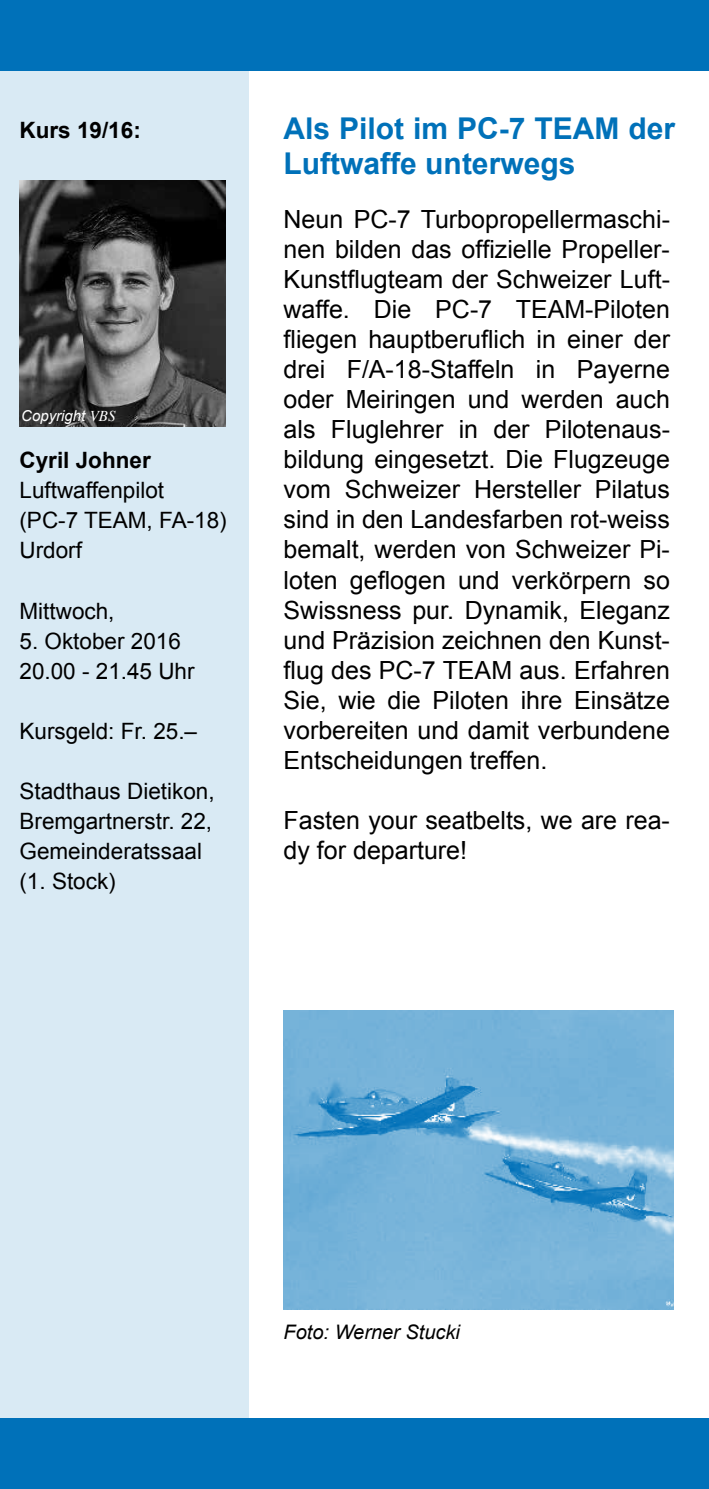
<style>
.page{position:relative;width:709px;height:1489px;background:#fff}
.page>*{position:absolute;margin:0;border:0;box-sizing:border-box;transform-origin:0 0}
.t1{font:700 30px/35px "Arial";color:#0071b9}
.t2{font:25px/30px "Arial";color:#000;text-align:justify}
.t3{font:22.5px/30px "Arial";color:#000}
.t4{font:700 22.5px "Arial";color:#000}
.t5{font:italic 20px "Arial";color:#000}
.t6{font:italic 15px "Arial";color:#fff}
.s1{font-family:"Times"}
</style>
<div class="page">
<div style="left:0;top:0;width:248px;height:1488px;background:#d9eaf4"></div>
<div style="left:0;top:0;width:709px;height:71px;background:#0071b9"></div>
<div style="left:0;top:1417px;width:709px;height:71px;background:#0071b9"></div>
<img style="left:19px;top:181px;width:206px;height:245px">
<img style="left:283px;top:1010px;width:390px;height:298px">
<p class="t4" style="left:19px;top:115px;width:123px">Kurs 19/16:</p>
<p class="t6" style="left:21px;top:406px;width:96px">Copyright <span class="s1">VBS</span></p>
<p class="t4" style="left:19px;top:445px;width:133px">Cyril Johner</p>
<p class="t3" style="left:19px;top:476px;width:209px">Luftwaffenpilot (PC-7 TEAM, FA-18)<br>Urdorf</p>
<p class="t3" style="left:19px;top:596px;width:97px">Mittwoch,</p>
<p class="t3" style="left:19px;top:626px;width:177px">5. Oktober 2016<br>20.00 - 21.45 Uhr</p>
<p class="t3" style="left:19px;top:716px;width:179px">Kursgeld: Fr. 25.–</p>
<p class="t3" style="left:19px;top:776px;width:197px">Stadthaus Dietikon,<br>Bremgartnerstr. 22,<br>Gemeinderatssaal (1. Stock)</p>
<p class="t1" style="left:283px;top:112px;width:393px">Als Pilot im PC-7 TEAM der<br>Luftwaffe unterwegs</p>
<p class="t2" style="left:283px;top:205px;width:388px">Neun PC-7 Turbopropellermaschi&shy;nen bilden das offizielle Propeller-Kunstflugteam der Schweizer Luft&shy;waffe. Die PC-7 TEAM-Piloten fliegen hauptberuflich in einer der drei F/A-18-Staffeln in Payerne oder Meiringen und werden auch als Fluglehrer in der Pilotenaus&shy;bildung eingesetzt. Die Flugzeuge vom Schweizer Hersteller Pilatus sind in den Landesfarben rot-weiss bemalt, werden von Schweizer Pi&shy;loten geflogen und verkörpern so Swissness pur. Dynamik, Eleganz und Präzision zeichnen den Kunst&shy;flug des PC-7 TEAM aus. Erfahren Sie, wie die Piloten ihre Einsätze vorbereiten und damit verbundene Entscheidungen treffen.</p>
<p class="t2" style="left:283px;top:805px;width:388px">Fasten your seatbelts, we are rea&shy;dy for departure!</p>
<p class="t5" style="left:283px;top:1319px;width:178px">Foto: Werner Stucki</p>
</div>
